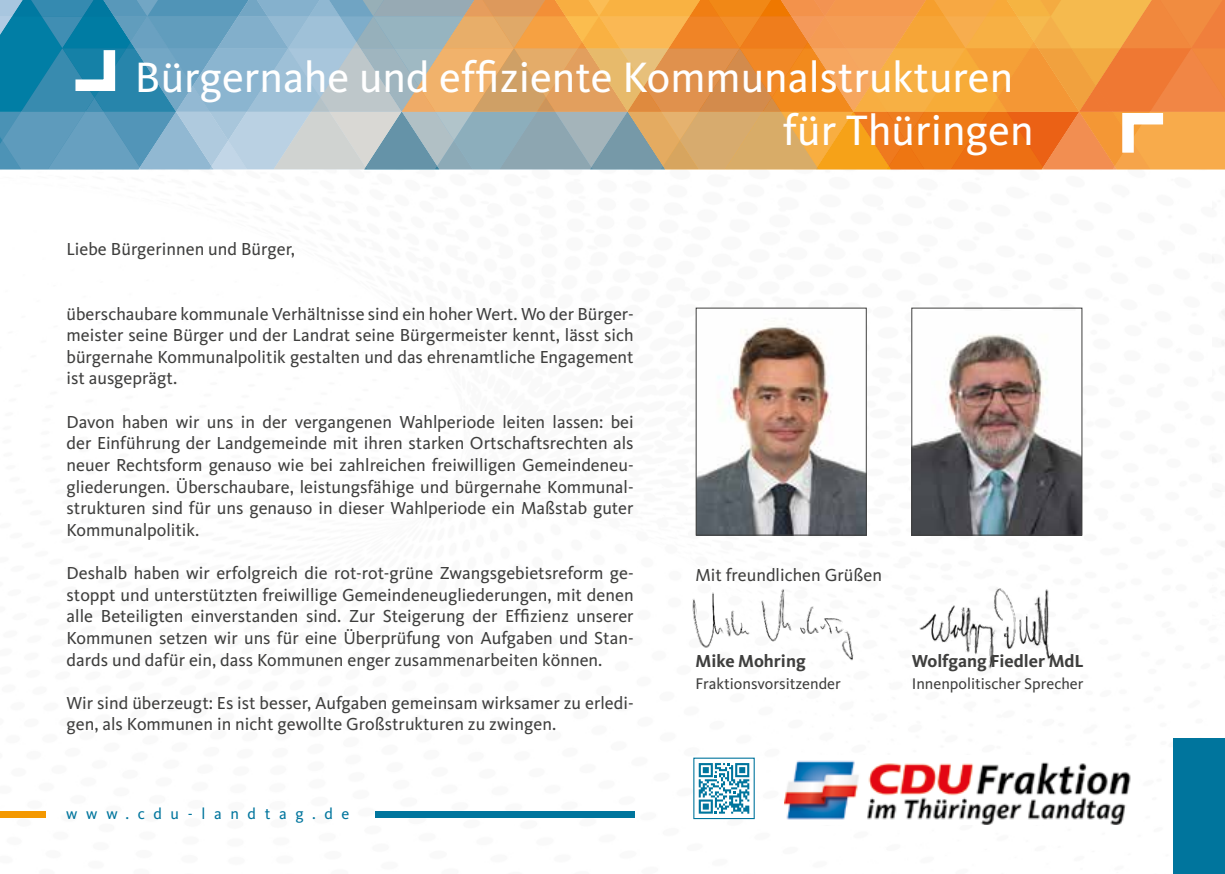
<style>
.page{position:relative;width:1225px;height:874px;background:#fff}
.page>*{position:absolute;margin:0;border:0;box-sizing:border-box;transform-origin:0 0}
.t1{font:44px/52.8px "CDU Kievit";color:#fff}
.t2{font:18px/21.6px "CDU Kievit";color:#3f3f3e;text-align:justify}
.t3{font:700 18px "CDU Kievit";color:#3f3f3e}
.t4{font:16px "CDU Kievit";color:#3f3f3e}
.t5{font:16px "CDU Kievit";letter-spacing:.54em;color:#00759d}
</style>
<div class="page">
<div style="left:0;top:810px;width:46px;height:7px;background:#f49800"></div>
<img style="left:784px;top:760px;width:347px;height:64px">
<svg style="left:0;top:0;width:1225px;height:169px;background:#bea278"></svg>
<img style="left:692px;top:589px;width:162px;height:72px">
<svg style="left:698px;top:763px;width:51px;height:50px"></svg>
<div style="left:1173px;top:738px;width:52px;height:135px;background:#00759d"></div>
<div style="left:375px;top:810px;width:260px;height:7px;background:#00759d"></div>
<img style="left:919px;top:588px;width:135px;height:81px">
<img style="left:697px;top:319px;width:167px;height:214px">
<div style="left:695px;top:307px;width:171px;height:228px;border:1px solid #3f3f3e"></div>
<img style="left:913px;top:334px;width:167px;height:199px">
<div style="left:911px;top:307px;width:171px;height:228px;border:1px solid #3f3f3e"></div>
<h1 class="t1" style="left:783px;top:51px;width:252px;text-indent:-648px">Bürgernahe und effiziente Kommunalstrukturen für Thüringen</h1>
<p class="t2" style="left:67px;top:238px;width:230px">Liebe Bürgerinnen und Bürger,</p>
<p class="t2" style="left:67px;top:303px;width:568px">überschaubare kommunale Verhältnisse sind ein hoher Wert. Wo der Bürger&shy;meister seine Bürger und der Landrat seine Bürgermeister kennt, lässt sich bürgernahe Kommunalpolitik gestalten und das ehrenamtliche Engagement ist ausgeprägt.</p>
<p class="t2" style="left:67px;top:411px;width:568px">Davon haben wir uns in der vergangenen Wahlperiode leiten lassen: bei der Einführung der Landgemeinde mit ihren starken Ortschaftsrechten als neuer Rechtsform genauso wie bei zahlreichen freiwilligen Gemeindeneu&shy;gliederungen. Überschaubare, leistungsfähige und bürgernahe Kommunal&shy;strukturen sind für uns genauso in dieser Wahlperiode ein Maßstab guter Kommunalpolitik.</p>
<p class="t2" style="left:67px;top:562px;width:568px">Deshalb haben wir erfolgreich die rot-rot-grüne Zwangsgebietsreform ge&shy;stoppt und unterstützten freiwillige Gemeindeneugliederungen, mit denen alle Beteiligten einverstanden sind. Zur Steigerung der Effizienz unserer Kommunen setzen wir uns für eine Überprüfung von Aufgaben und Stan&shy;dards und dafür ein, dass Kommunen enger zusammenarbeiten können.</p>
<p class="t2" style="left:67px;top:691px;width:568px">Wir sind überzeugt: Es ist besser, Aufgaben gemeinsam wirksamer zu erledi&shy;gen, als Kommunen in nicht gewollte Großstrukturen zu zwingen.</p>
<p class="t5" style="left:66px;top:804px;width:285px">www.cdu-landtag.de</p>
<p class="t2" style="left:695px;top:564px;width:188px">Mit freundlichen Grüßen</p>
<p class="t3" style="left:695px;top:650px;width:112px">Mike Mohring</p>
<p class="t3" style="left:911px;top:650px;width:174px">Wolfgang Fiedler MdL</p>
<p class="t4" style="left:695px;top:674px;width:147px">Fraktionsvorsitzender</p>
<p class="t4" style="left:911px;top:674px;width:173px">Innenpolitischer Sprecher</p>
</div>
